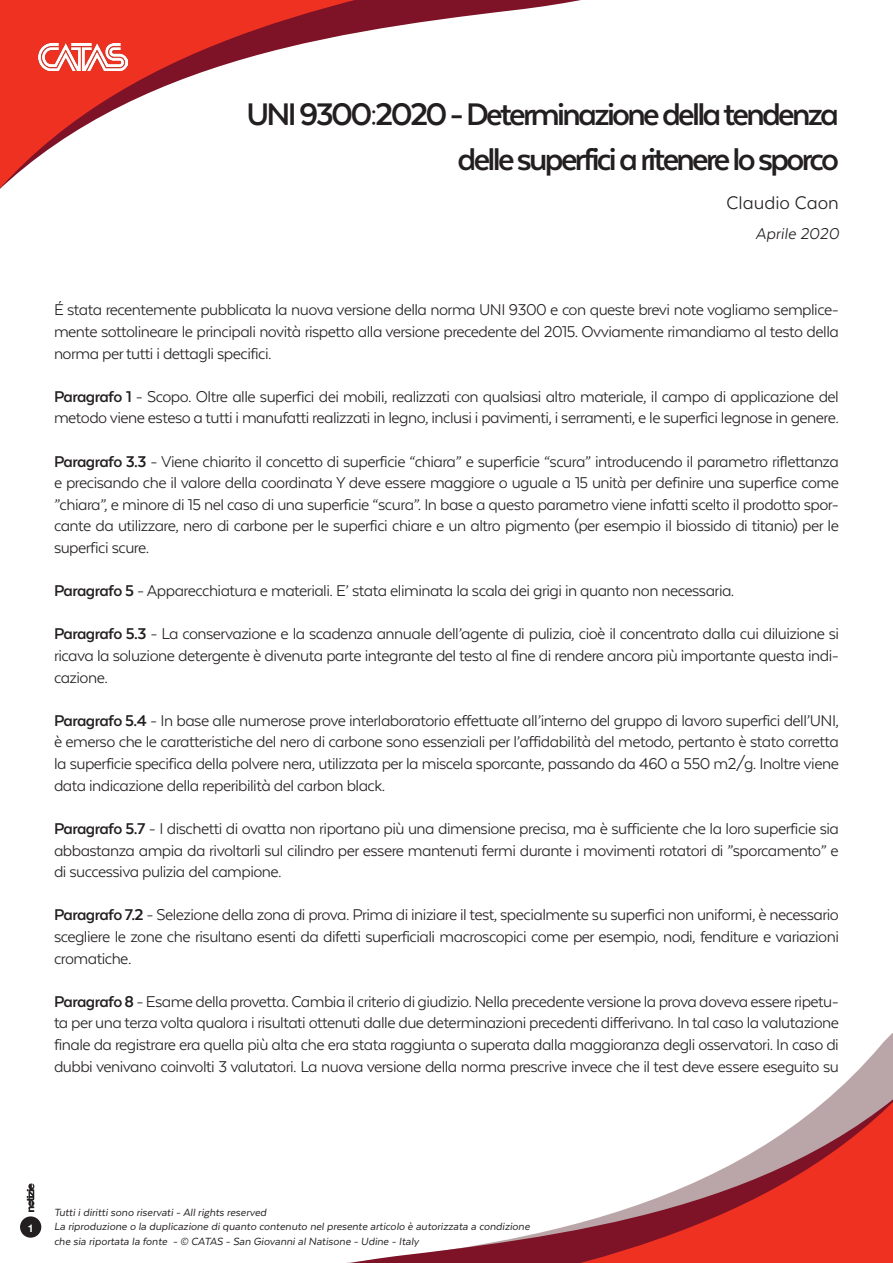
<style>
.page{position:relative;width:893px;height:1263px;background:#fff}
.page>*{position:absolute;margin:0;border:0;box-sizing:border-box;transform-origin:0 0}
.t1{font:700 36px "Texta Alt";letter-spacing:-.075em;color:#231f20}
.t2{font:21px "Texta Alt";color:#231f20}
.t3{font:18px/21.6px "Texta Alt";letter-spacing:-.03em;color:#231f20;text-align:justify}
.t4{font:italic 18px "Texta Alt";color:#231f20}
.t5{font:italic 12px "Texta Alt";color:#231f20}
.t6{font:700 10.5px "Helvetica Neue";color:#fff}
.s1{font-weight:700}
</style>
<div class="page">
<svg style="left:0;top:0;width:581px;height:189px"></svg>
<svg style="left:20px;top:1033px;width:873px;height:230px"></svg>
<img style="left:38px;top:43px;width:89px;height:27px">
<div style="left:20px;top:1216px;width:21px;height:22px;background:#231f20;border-radius:50%"></div>
<svg style="left:27px;top:1183px;width:7px;height:29px"></svg>
<p class="t1" style="left:246px;top:96px;width:594px">UNI 9300:2020 - Determinazione della tendenza</p>
<p class="t1" style="left:458px;top:141px;width:383px">delle superfici a ritenere lo sporco</p>
<p class="t2" style="left:727px;top:192px;width:114px">Claudio Caon</p>
<p class="t4" style="left:756px;top:224px;width:85px">Aprile 2020</p>
<p class="t3" style="left:54px;top:299px;width:786px">É stata recentemente pubblicata la nuova versione della norma UNI 9300 e con queste brevi note vogliamo semplice&shy;mente sottolineare le principali novità rispetto alla versione precedente del 2015. Ovviamente rimandiamo al testo della norma per tutti i dettagli specifici.</p>
<p class="t3" style="left:54px;top:385px;width:786px"><span class="s1">Paragrafo 1</span> - Scopo. Oltre alle superfici dei mobili, realizzati con qualsiasi altro materiale, il campo di applicazione del metodo viene esteso a tutti i manufatti realizzati in legno, inclusi i pavimenti, i serramenti, e le superfici legnose in genere.</p>
<p class="t3" style="left:54px;top:450px;width:786px"><span class="s1">Paragrafo 3.3</span> - Viene chiarito il concetto di superficie “chiara” e superficie “scura” introducendo il parametro riflettanza e precisando che il valore della coordinata Y deve essere maggiore o uguale a 15 unità per definire una superfice come ”chiara”, e minore di 15 nel caso di una superficie “scura”. In base a questo parametro viene infatti scelto il prodotto spor&shy;cante da utilizzare, nero di carbone per le superfici chiare e un altro pigmento (per esempio il biossido di titanio) per le superfici scure.</p>
<p class="t3" style="left:54px;top:580px;width:682px"><span class="s1">Paragrafo 5</span> - Apparecchiatura e materiali. E’ stata eliminata la scala dei grigi in quanto non necessaria.</p>
<p class="t3" style="left:54px;top:623px;width:787px"><span class="s1">Paragrafo 5.3</span> - La conservazione e la scadenza annuale dell’agente di pulizia, cioè il concentrato dalla cui diluizione si ricava la soluzione detergente è divenuta parte integrante del testo al fine di rendere ancora più importante questa indi&shy;cazione.</p>
<p class="t3" style="left:54px;top:709px;width:786px"><span class="s1">Paragrafo 5.4</span> - In base alle numerose prove interlaboratorio effettuate all’interno del gruppo di lavoro superfici dell’UNI, è emerso che le caratteristiche del nero di carbone sono essenziali per l’affidabilità del metodo, pertanto è stato corretta la superficie specifica della polvere nera, utilizzata per la miscela sporcante, passando da 460 a 550 m2/g. Inoltre viene data indicazione della reperibilità del carbon black.</p>
<p class="t3" style="left:54px;top:817px;width:786px"><span class="s1">Paragrafo 5.7</span> - I dischetti di ovatta non riportano più una dimensione precisa, ma è sufficiente che la loro superficie sia abbastanza ampia da rivoltarli sul cilindro per essere mantenuti fermi durante i movimenti rotatori di ”sporcamento” e di successiva pulizia del campione.</p>
<p class="t3" style="left:54px;top:904px;width:786px"><span class="s1">Paragrafo 7.2</span> - Selezione della zona di prova. Prima di iniziare il test, specialmente su superfici non uniformi, è necessario scegliere le zone che risultano esenti da difetti superficiali macroscopici come per esempio, nodi, fenditure e variazioni cromatiche.</p>
<p class="t3" style="left:54px;top:990px;width:787px"><span class="s1">Paragrafo 8</span> - Esame della provetta. Cambia il criterio di giudizio. Nella precedente versione la prova doveva essere ripetu&shy;ta per una terza volta qualora i risultati ottenuti dalle due determinazioni precedenti differivano. In tal caso la valutazione finale da registrare era quella più alta che era stata raggiunta o superata dalla maggioranza degli osservatori. In caso di dubbi venivano coinvolti 3 valutatori. La nuova versione della norma prescrive invece che il test deve essere eseguito su</p>
<p class="t6" style="left:28px;top:1220px;width:7px">1</p>
<p class="t5" style="left:54px;top:1206px;width:214px">Tutti i diritti sono riservati - All rights reserved</p>
<p class="t5" style="left:54px;top:1220px;width:477px">La riproduzione o la duplicazione di quanto contenuto nel presente articolo è autorizzata a condizione</p>
<p class="t5" style="left:54px;top:1235px;width:367px">che sia riportata la fonte - © CATAS - San Giovanni al Natisone - Udine - Italy</p>
</div>
